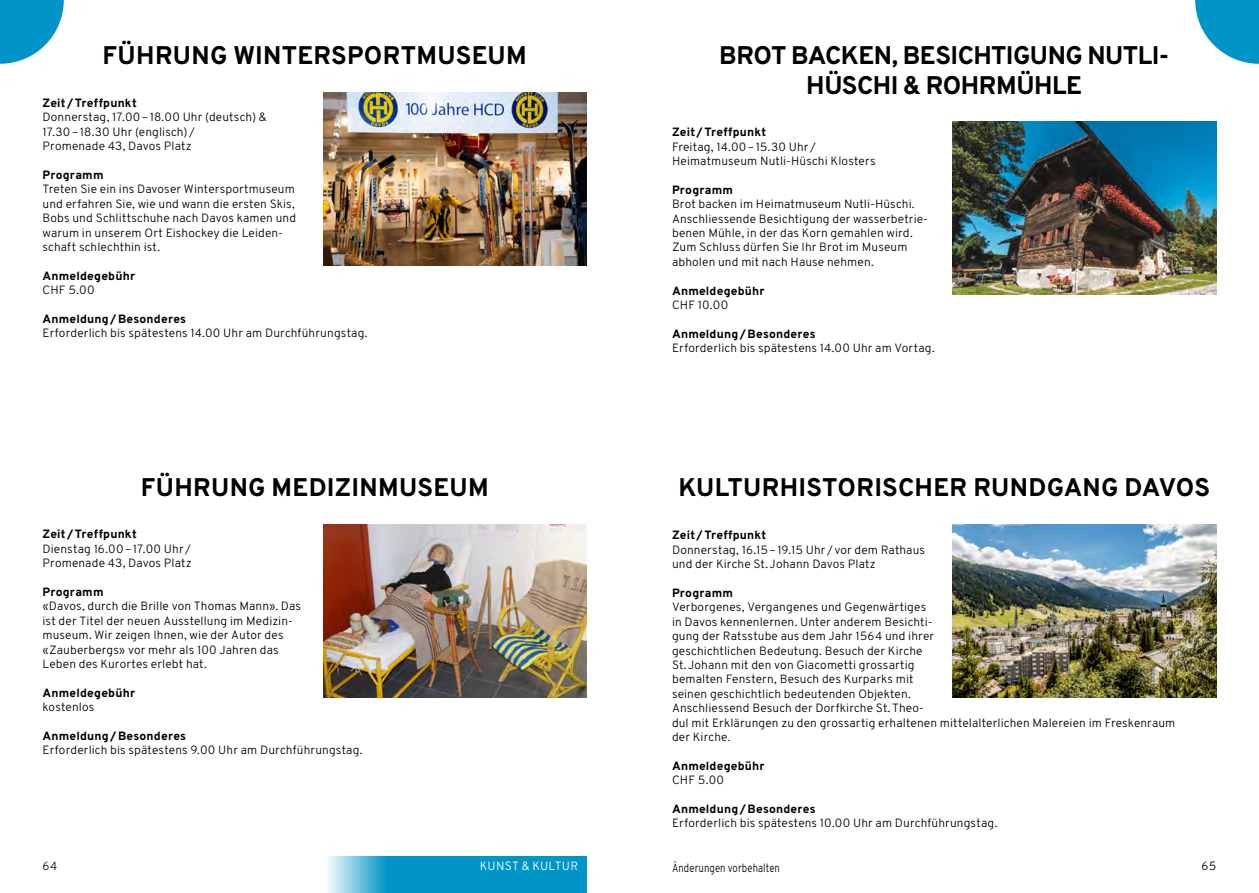
<style>
.page{position:relative;width:1259px;height:893px;background:#fff}
.page>*{position:absolute;margin:0;border:0;box-sizing:border-box;transform-origin:0 0}
.Angebot_Titel{font:800 25.5px "Overpass";letter-spacing:.005em;color:#000}
.Angebot_Titel-2{font:800 25.5px/30.6px "Overpass";letter-spacing:-.02em;color:#000;text-align:center}
.Grundtext_Angebote{font:300 12px/14.4px "Overpass";letter-spacing:.01em;color:#000}
.Untertitel_Angebote{font:800 12px "Overpass";letter-spacing:.015em;color:#000}
.Grundtext_Angebote-2{font:300 12px "Overpass";letter-spacing:.01em;color:#000;scale:.8 1}
.t1{font:300 12px "Overpass";letter-spacing:.02em;color:#fff}
</style>
<div class="page">
<svg style="left:1195px;top:0;width:64px;height:64px"></svg>
<svg style="left:0;top:0;width:64px;height:64px"></svg>
<svg style="left:328px;top:856px;width:259px;height:37px;background:#1ba0cc"></svg>
<img style="left:323px;top:93px;width:264px;height:172px">
<img style="left:323px;top:525px;width:264px;height:172px">
<img style="left:952px;top:121px;width:264px;height:173px">
<img style="left:952px;top:525px;width:264px;height:172px">
<p class="Angebot_Titel" style="left:103px;top:39px;width:426px">FÜHRUNG WINTERSPORTMUSEUM</p>
<p class="Untertitel_Angebote" style="left:43px;top:95px;width:96px">Zeit/Treffpunkt</p>
<p class="Grundtext_Angebote" style="left:43px;top:110px;width:226px">Donnerstag, 17.00–18.00 Uhr (deutsch) &amp;<br>17.30–18.30 Uhr (englisch) /</p>
<p class="Grundtext_Angebote" style="left:43px;top:139px;width:151px">Promenade 43, Davos Platz</p>
<p class="Untertitel_Angebote" style="left:43px;top:167px;width:62px">Programm</p>
<p class="Grundtext_Angebote" style="left:43px;top:182px;width:255px">Treten Sie ein ins Davoser Wintersportmuseum und erfahren Sie, wie und wann die ersten Skis, Bobs und Schlittschuhe nach Davos kamen und warum in unserem Ort Eishockey die Leiden&shy;schaft schlechthin ist.</p>
<p class="Untertitel_Angebote" style="left:43px;top:268px;width:94px">Anmeldegebühr</p>
<p class="Grundtext_Angebote" style="left:43px;top:283px;width:54px">CHF 5.00</p>
<p class="Untertitel_Angebote" style="left:43px;top:311px;width:145px">Anmeldung/Besonderes</p>
<p class="Grundtext_Angebote" style="left:43px;top:326px;width:326px">Erforderlich bis spätestens 14.00 Uhr am Durchführungstag.</p>
<p class="Angebot_Titel" style="left:141px;top:471px;width:349px">FÜHRUNG MEDIZINMUSEUM</p>
<p class="Untertitel_Angebote" style="left:43px;top:527px;width:96px">Zeit/Treffpunkt</p>
<p class="Grundtext_Angebote" style="left:43px;top:541px;width:151px">Dienstag 16.00–17.00 Uhr /<br>Promenade 43, Davos Platz</p>
<p class="Untertitel_Angebote" style="left:43px;top:584px;width:62px">Programm</p>
<p class="Grundtext_Angebote" style="left:43px;top:599px;width:260px">«Davos, durch die Brille von Thomas Mann». Das ist der Titel der neuen Ausstellung im Medizin&shy;museum. Wir zeigen Ihnen, wie der Autor des «Zauberbergs» vor mehr als 100 Jahren das Leben des Kurortes erlebt hat.</p>
<p class="Untertitel_Angebote" style="left:43px;top:685px;width:94px">Anmeldegebühr</p>
<p class="Grundtext_Angebote" style="left:43px;top:700px;width:53px">kostenlos</p>
<p class="Untertitel_Angebote" style="left:43px;top:728px;width:145px">Anmeldung/Besonderes</p>
<p class="Grundtext_Angebote" style="left:43px;top:743px;width:321px">Erforderlich bis spätestens 9.00 Uhr am Durchführungstag.</p>
<p class="Angebot_Titel-2" style="left:719px;top:40px;width:451px">BROT BACKEN, BESICHTIGUNG NUTLI-<br>HÜSCHI &amp; ROHRMÜHLE</p>
<p class="Untertitel_Angebote" style="left:672px;top:125px;width:96px">Zeit/Treffpunkt</p>
<p class="Grundtext_Angebote" style="left:672px;top:139px;width:205px">Freitag, 14.00–15.30 Uhr/<br>Heimatmuseum Nutli-Hüschi Klosters</p>
<p class="Untertitel_Angebote" style="left:672px;top:182px;width:62px">Programm</p>
<p class="Grundtext_Angebote" style="left:672px;top:197px;width:258px">Brot backen im Heimatmuseum Nutli-Hüschi.<br>Anschliessende Besichtigung der wasserbetrie&shy;benen Mühle, in der das Korn gemahlen wird.<br>Zum Schluss dürfen Sie Ihr Brot im Museum abholen und mit nach Hause nehmen.</p>
<p class="Untertitel_Angebote" style="left:672px;top:283px;width:94px">Anmeldegebühr</p>
<p class="Grundtext_Angebote" style="left:672px;top:298px;width:58px">CHF 10.00</p>
<p class="Untertitel_Angebote" style="left:672px;top:326px;width:145px">Anmeldung/Besonderes</p>
<p class="Grundtext_Angebote" style="left:672px;top:341px;width:264px">Erforderlich bis spätestens 14.00 Uhr am Vortag.</p>
<p class="Angebot_Titel" style="left:678px;top:471px;width:533px">KULTURHISTORISCHER RUNDGANG DAVOS</p>
<p class="Untertitel_Angebote" style="left:672px;top:528px;width:96px">Zeit/Treffpunkt</p>
<p class="Grundtext_Angebote" style="left:672px;top:542px;width:254px">Donnerstag, 16.15–19.15 Uhr /vor dem Rathaus und der Kirche St.Johann Davos Platz</p>
<p class="Untertitel_Angebote" style="left:672px;top:585px;width:62px">Programm</p>
<p class="Grundtext_Angebote" style="left:672px;top:600px;width:505px">Verborgenes, Vergangenes und Gegenwärtiges<br>in Davos kennenlernen. Unter anderem Besichti-<br>gung der Ratsstube aus dem Jahr 1564 und ihrer<br>geschichtlichen Bedeutung. Besuch der Kirche<br>St.Johann mit den von Giacometti grossartig<br>bemalten Fenstern, Besuch des Kurparks mit<br>seinen geschichtlich bedeutenden Objekten.<br>Anschliessend Besuch der Dorfkirche St.Theo-<br>dul mit Erklärungen zu den grossartig erhaltenen mittelalterlichen Malereien im Freskenraum der Kirche.</p>
<p class="Untertitel_Angebote" style="left:672px;top:758px;width:94px">Anmeldegebühr</p>
<p class="Grundtext_Angebote" style="left:672px;top:773px;width:54px">CHF 5.00</p>
<p class="Untertitel_Angebote" style="left:672px;top:801px;width:145px">Anmeldung/Besonderes</p>
<p class="Grundtext_Angebote" style="left:672px;top:816px;width:327px">Erforderlich bis spätestens 10.00 Uhr am Durchführungstag.</p>
<p class="Grundtext_Angebote" style="left:43px;top:859px;width:16px">64</p>
<p class="t1" style="left:480px;top:859px;width:100px">KUNST &amp; KULTUR</p>
<p class="Grundtext_Angebote-2" style="left:672px;top:860px;width:136px">Änderungen vorbehalten</p>
<p class="Grundtext_Angebote" style="left:1201px;top:859px;width:16px">65</p>
</div>
